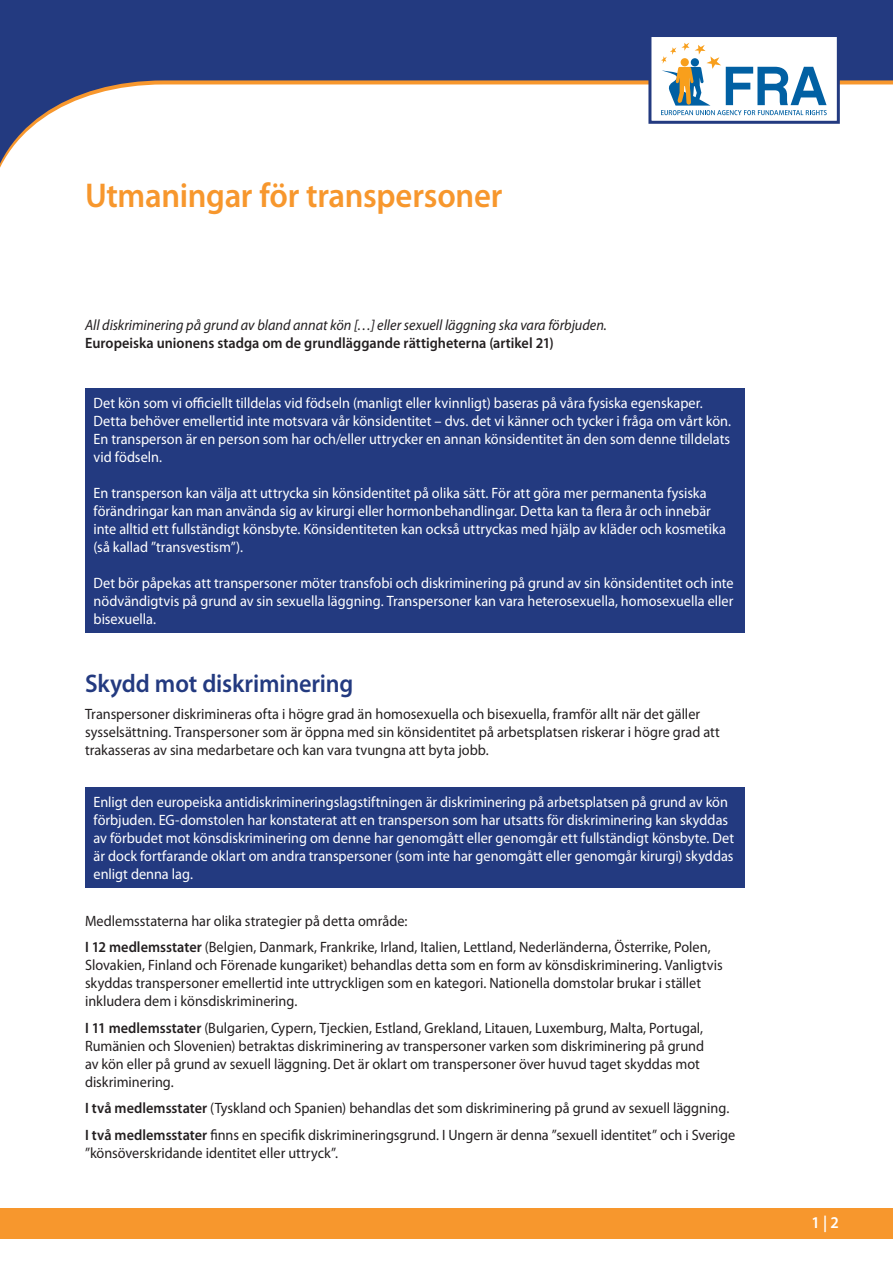
<style>
.page{position:relative;width:893px;height:1263px;background:#fff}
.page>*{position:absolute;margin:0;border:0;box-sizing:border-box;transform-origin:0 0}
.t1{font:600 34.5px "Myriad Pro";letter-spacing:-.01em;color:#f7972d;scale:.95 1}
.t2{font:600 25.5px "Myriad Pro";letter-spacing:-.01em;color:#233a80;scale:.95 1}
.t3{font:600 16.5px "Myriad Pro";color:#fff;scale:.95 1}
.t4{font:15px/18px "Myriad Pro";color:#fff;scale:.95 1}
.t5{font:15px/18px "Myriad Pro";color:#231f20;scale:.95 1}
.t6{font:italic 15px "Myriad Pro";color:#231f20;scale:.95 1}
.t7{font:600 15px "Myriad Pro";color:#231f20;scale:.95 1}
.s1{font-weight:600}
</style>
<div class="page">
<svg style="left:0;top:0;width:893px;height:168px"></svg>
<div style="left:85px;top:388px;width:659px;height:244px;background:#233a80"></div>
<div style="left:85px;top:787px;width:659px;height:100px;background:#233a80"></div>
<div style="left:0;top:1208px;width:893px;height:30px;background:#f7972d"></div>
<div style="left:648px;top:34px;width:192px;height:90px;background:#fff;border:3px solid #233a80"></div>
<svg style="left:661px;top:42px;width:166px;height:74px"></svg>
<h1 class="t1" style="left:85px;top:176px;width:441px">Utmaningar för transpersoner</h1>
<p class="t6" style="left:85px;top:317px;width:551px">All diskriminering på grund av bland annat kön […] eller sexuell läggning ska vara förbjuden.</p>
<p class="t7" style="left:85px;top:335px;width:495px">Europeiska unionens stadga om de grundläggande rättigheterna (artikel 21)</p>
<p class="t4" style="left:94px;top:394px;width:673px">Det kön som vi officiellt tilldelas vid födseln (manligt eller kvinnligt) baseras på våra fysiska egenskaper.<br>Detta behöver emellertid inte motsvara vår könsidentitet – dvs. det vi känner och tycker i fråga om vårt kön.<br>En transperson är en person som har och/eller uttrycker en annan könsidentitet än den som denne tilldelats vid födseln.</p>
<p class="t4" style="left:94px;top:484px;width:667px">En transperson kan välja att uttrycka sin könsidentitet på olika sätt. För att göra mer permanenta fysiska förändringar kan man använda sig av kirurgi eller hormonbehandlingar. Detta kan ta flera år och innebär inte alltid ett fullständigt könsbyte. Könsidentiteten kan också uttryckas med hjälp av kläder och kosmetika (så kallad ”transvestism”).</p>
<p class="t4" style="left:94px;top:574px;width:675px;text-align:justify">Det bör påpekas att transpersoner möter transfobi och diskriminering på grund av sin könsidentitet och inte nödvändigtvis på grund av sin sexuella läggning. Transpersoner kan vara heterosexuella, homosexuella eller bisexuella.</p>
<h2 class="t2" style="left:85px;top:669px;width:284px">Skydd mot diskriminering</h2>
<p class="t5" style="left:85px;top:705px;width:670px">Transpersoner diskrimineras ofta i högre grad än homosexuella och bisexuella, framför allt när det gäller sysselsättning. Transpersoner som är öppna med sin könsidentitet på arbetsplatsen riskerar i högre grad att trakasseras av sina medarbetare och kan vara tvungna att byta jobb.</p>
<p class="t4" style="left:94px;top:793px;width:676px">Enligt den europeiska antidiskrimineringslagstiftningen är diskriminering på arbetsplatsen på grund av kön förbjuden. EG-domstolen har konstaterat att en transperson som har utsatts för diskriminering kan skyddas av förbudet mot könsdiskriminering om denne har genomgått eller genomgår ett fullständigt könsbyte. Det är dock fortfarande oklart om andra transpersoner (som inte har genomgått eller genomgår kirurgi) skyddas enligt denna lag.</p>
<p class="t5" style="left:85px;top:908px;width:660px;line-height:26.5px">Medlemsstaterna har olika strategier på detta område:<br><span class="s1">I 12 medlemsstater</span> (Belgien, Danmark, Frankrike, Irland, Italien, Lettland, Nederländerna, Österrike, Polen,</p>
<p class="t5" style="left:85px;top:957px;width:673px">Slovakien, Finland och Förenade kungariket) behandlas detta som en form av könsdiskriminering. Vanligtvis skyddas transpersoner emellertid inte uttryckligen som en kategori. Nationella domstolar brukar i stället inkludera dem i könsdiskriminering.</p>
<p class="t5" style="left:85px;top:1019px;width:653px"><span class="s1">I 11 medlemsstater</span> (Bulgarien, Cypern, Tjeckien, Estland, Grekland, Litauen, Luxemburg, Malta, Portugal, Rumänien och Slovenien) betraktas diskriminering av transpersoner varken som diskriminering på grund av kön eller på grund av sexuell läggning. Det är oklart om transpersoner över huvud taget skyddas mot diskriminering.</p>
<p class="t5" style="left:85px;top:1095px;width:686px;line-height:26.5px"><span class="s1">I två medlemsstater</span> (Tyskland och Spanien) behandlas det som diskriminering på grund av sexuell läggning.<br><span class="s1">I två medlemsstater</span> finns en specifik diskrimineringsgrund. I Ungern är denna ”sexuell identitet” och i Sverige</p>
<p class="t5" style="left:85px;top:1144px;width:268px">”könsöverskridande identitet eller uttryck”.</p>
<p class="t3" style="left:811px;top:1213px;width:30px">1 | 2</p>
</div>
